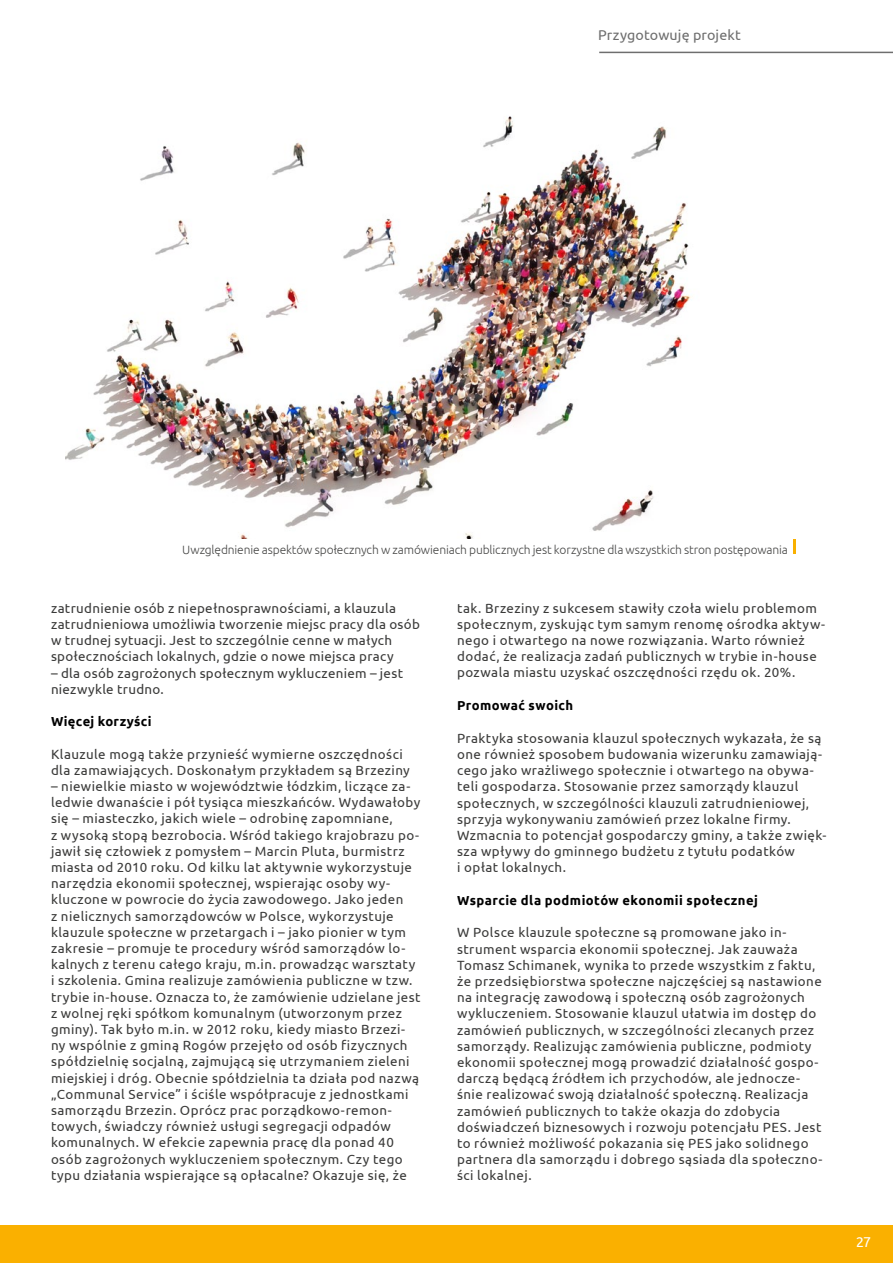
<style>
.page{position:relative;width:893px;height:1263px;background:#fff}
.page>*{position:absolute;margin:0;border:0;box-sizing:border-box;transform-origin:0 0}
.t1{font:14.25px "Ubuntu";letter-spacing:.01em;color:#6e6e6e}
.t2{font:14.25px "Ubuntu";color:#fff}
.t3{font:13.35px/16.2px "Ubuntu";letter-spacing:.035em;color:#3a3a39}
.t4{font:700 13.05px "Ubuntu";letter-spacing:.035em;color:#000}
.t5{font:300 12px "Ubuntu";letter-spacing:-.01em;color:#484847}
</style>
<div class="page">
<div style="left:0;top:1226px;width:893px;height:37px;background:#fab000"></div>
<hr style="left:599px;top:52px;width:294px;height:1px;background:#6e6e6e">
<img style="left:66px;top:116px;width:625px;height:423px">
<svg style="left:794px;top:539px;width:2px;height:15px"></svg>
<p class="t1" style="left:598px;top:26px;width:144px">Przygotowuję projekt</p>
<p class="t5" style="left:182px;top:542px;width:607px">Uwzględnienie aspektów społecznych w zamówieniach publicznych jest korzystne dla wszystkich stron postępowania</p>
<p class="t3" style="left:51px;top:599px;width:370px">zatrudnienie osób z niepełnosprawnościami, a klauzula zatrudnieniowa umożliwia tworzenie miejsc pracy dla osób w trudnej sytuacji. Jest to szczególnie cenne w małych społecznościach lokalnych, gdzie o nowe miejsca pracy</p>
<p class="t3" style="left:51px;top:664px;width:353px">– dla osób zagrożonych społecznym wykluczeniem – jest niezwykle trudno.</p>
<p class="t4" style="left:51px;top:714px;width:102px">Więcej korzyści</p>
<p class="t3" style="left:51px;top:745px;width:360px">Klauzule mogą także przynieść wymierne oszczędności dla zamawiających. Doskonałym przykładem są Brzeziny</p>
<p class="t3" style="left:51px;top:778px;width:371px">– niewielkie miasto w województwie łódzkim, liczące za&shy;ledwie dwanaście i pół tysiąca mieszkańców. Wydawałoby się – miasteczko, jakich wiele – odrobinę zapomniane,<br>z wysoką stopą bezrobocia. Wśród takiego krajobrazu po&shy;jawił się człowiek z pomysłem – Marcin Pluta, burmistrz miasta od 2010 roku. Od kilku lat aktywnie wykorzystuje narzędzia ekonomii społecznej, wspierając osoby wy&shy;kluczone w powrocie do życia zawodowego. Jako jeden<br>z nielicznych samorządowców w Polsce, wykorzystuje klauzule społeczne w przetargach i – jako pionier w tym zakresie – promuje te procedury wśród samorządów lo&shy;kalnych z terenu całego kraju, m.in. prowadząc warsztaty i szkolenia. Gmina realizuje zamówienia publiczne w tzw. trybie in-house. Oznacza to, że zamówienie udzielane jest z wolnej ręki spółkom komunalnym (utworzonym przez gminy). Tak było m.in. w 2012 roku, kiedy miasto Brzezi&shy;ny wspólnie z gminą Rogów przejęło od osób fizycznych spółdzielnię socjalną, zajmującą się utrzymaniem zieleni miejskiej i dróg. Obecnie spółdzielnia ta działa pod nazwą „Communal Service” i ściśle współpracuje z jednostkami samorządu Brzezin. Oprócz prac porządkowo-remon&shy;towych, świadczy również usługi segregacji odpadów komunalnych. W efekcie zapewnia pracę dla ponad 40 osób zagrożonych wykluczeniem społecznym. Czy tego typu działania wspierające są opłacalne? Okazuje się, że</p>
<p class="t3" style="left:457px;top:599px;width:370px">tak. Brzeziny z sukcesem stawiły czoła wielu problemom społecznym, zyskując tym samym renomę ośrodka aktyw&shy;nego i otwartego na nowe rozwiązania. Warto również dodać, że realizacja zadań publicznych w trybie in-house pozwala miastu uzyskać oszczędności rzędu ok. 20%.</p>
<p class="t4" style="left:457px;top:698px;width:118px">Promować swoich</p>
<p class="t3" style="left:457px;top:729px;width:371px">Praktyka stosowania klauzul społecznych wykazała, że są one również sposobem budowania wizerunku zamawiają&shy;cego jako wrażliwego społecznie i otwartego na obywa&shy;teli gospodarza. Stosowanie przez samorządy klauzul społecznych, w szczególności klauzuli zatrudnieniowej, sprzyja wykonywaniu zamówień przez lokalne firmy.<br>Wzmacnia to potencjał gospodarczy gminy, a także zwięk&shy;sza wpływy do gminnego budżetu z tytułu podatków<br>i opłat lokalnych.</p>
<p class="t4" style="left:457px;top:892px;width:302px">Wsparcie dla podmiotów ekonomii społecznej</p>
<p class="t3" style="left:457px;top:924px;width:367px">W Polsce klauzule społeczne są promowane jako in&shy;strument wsparcia ekonomii społecznej. Jak zauważa Tomasz Schimanek, wynika to przede wszystkim z faktu, że przedsiębiorstwa społeczne najczęściej są nastawione na integrację zawodową i społeczną osób zagrożonych wykluczeniem. Stosowanie klauzul ułatwia im dostęp do zamówień publicznych, w szczególności zlecanych przez samorządy. Realizując zamówienia publiczne, podmioty ekonomii społecznej mogą prowadzić działalność gospo&shy;darczą będącą źródłem ich przychodów, ale jednocze&shy;śnie realizować swoją działalność społeczną. Realizacja zamówień publicznych to także okazja do zdobycia doświadczeń biznesowych i rozwoju potencjału PES. Jest to również możliwość pokazania się PES jako solidnego partnera dla samorządu i dobrego sąsiada dla społeczno&shy;ści lokalnej.</p>
<p class="t2" style="left:856px;top:1234px;width:16px">27</p>
</div>
